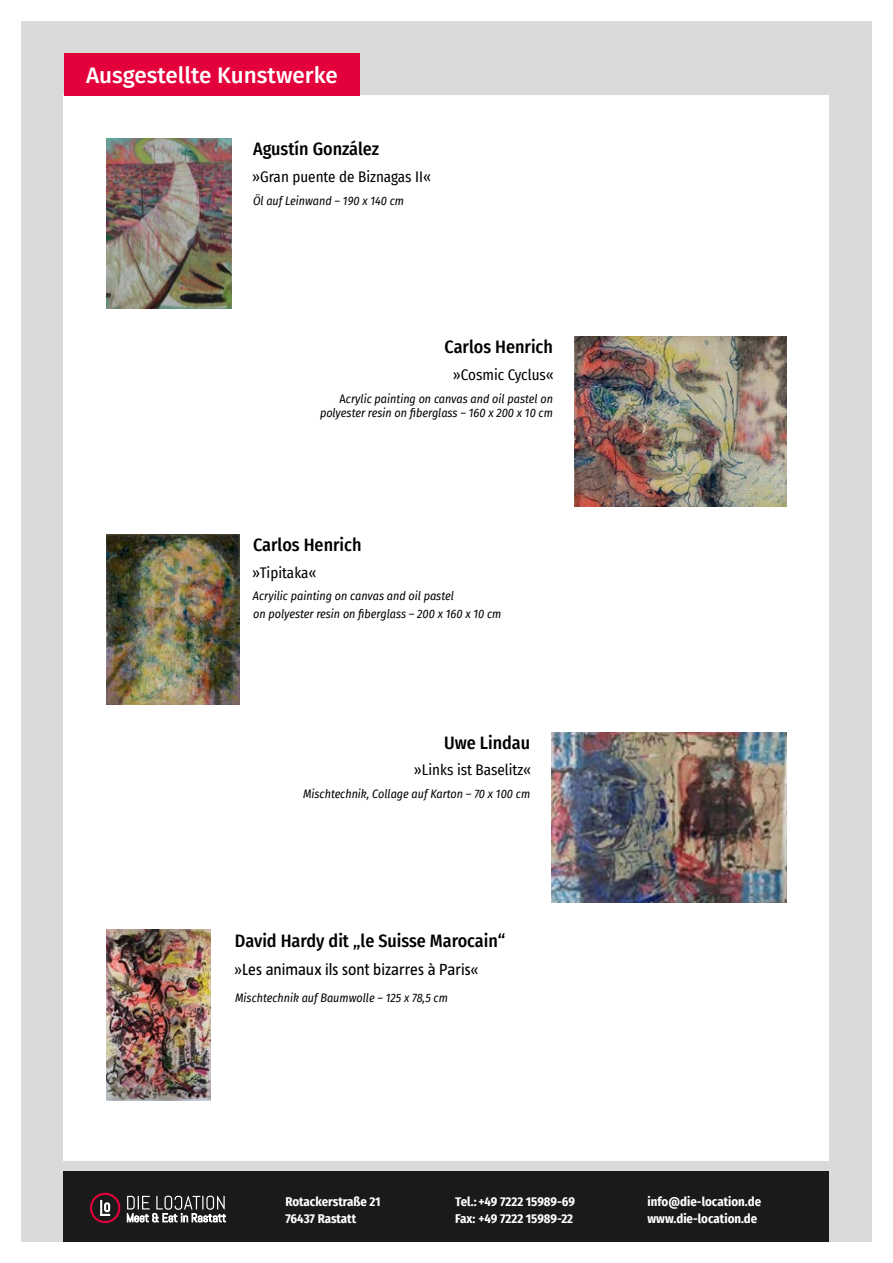
<style>
.page{position:relative;width:893px;height:1263px;background:#fff}
.page>*{position:absolute;margin:0;border:0;box-sizing:border-box;transform-origin:0 0}
.t1{font:500 22.5px "Fira Sans";color:#fff}
.t2{font:500 18px "Fira Sans Condensed";color:#000}
.t3{font:16.5px "Taz";color:#000}
.t4{font:15px "Fira Sans Condensed";color:#000}
.t5{font:700 12.75px/17.4px "Fira Sans Condensed";color:#fff}
.gs{font:italic 12px/14.4px "Fira Sans Condensed";color:#000;text-align:right}
.s1{font-style:normal}
.s2{font-family:"Fira Sans Condensed";font-size:15px}
</style>
<div class="page">
<div style="left:21px;top:21px;width:851px;height:1221px;background:#dadada"></div>
<div style="left:64px;top:1171px;width:765px;height:71px;background:#1f1f1f"></div>
<svg style="left:127px;top:1196px;width:99px;height:26px"></svg>
<div style="left:90px;top:1193px;width:30px;height:30px;border:2px solid #e4003a;border-radius:50%"></div>
<svg style="left:100px;top:1200px;width:11px;height:16px"></svg>
<div style="left:64px;top:96px;width:765px;height:1065px;background:#fff"></div>
<div style="left:64px;top:53px;width:295px;height:43px;background:#e4003a"></div>
<img style="left:106px;top:138px;width:126px;height:170px">
<img style="left:575px;top:336px;width:212px;height:170px">
<img style="left:552px;top:732px;width:235px;height:170px">
<img style="left:106px;top:930px;width:104px;height:170px">
<img style="left:106px;top:534px;width:134px;height:170px">
<p class="t1" style="left:86px;top:57px;width:253px">Ausgestellte Kunstwerke</p>
<p class="t2" style="left:253px;top:135px;width:127px">Agustín González</p>
<p class="t4" style="left:252px;top:165px;width:180px">»Gran puente de Biznagas II«</p>
<p class="gs" style="left:253px;top:193px;width:153px">Öl auf Leinwand – 190 x 140 cm</p>
<p class="t2" style="left:445px;top:332px;width:110px">Carlos Henrich</p>
<p class="t4" style="left:453px;top:363px;width:103px">»Cosmic Cyclus«</p>
<p class="gs" style="left:320px;top:391px;width:234px"><span class="s1">A</span>crylic painting on canvas and oil pastel on polyester resin on fiberglass – 160 x 200 x 10 cm</p>
<p class="t2" style="left:253px;top:530px;width:110px">Carlos Henrich</p>
<p class="t4" style="left:252px;top:561px;width:66px">»Tipitaka«</p>
<p class="gs" style="left:253px;top:587px;width:250px;line-height:18px;text-align:left">Acryilic painting on canvas and oil pastel<br>on polyester resin on fiberglass – 200 x 160 x 10 cm</p>
<p class="t2" style="left:444px;top:728px;width:88px">Uwe Lindau</p>
<p class="t4" style="left:414px;top:759px;width:119px">»Links ist Baselitz«</p>
<p class="gs" style="left:303px;top:787px;width:229px">Mischtechnik, Collage auf Karton – 70 x 100 cm</p>
<p class="t2" style="left:235px;top:926px;width:272px">David Hardy dit „le Suisse Marocain“</p>
<p class="t3" style="left:234px;top:958px;width:246px"><span class="s2">»</span>Les animaux ils sont bizarres à Paris<span class="s2">«</span></p>
<p class="gs" style="left:235px;top:990px;width:214px">Mischtechnik auf Baumwolle – 125 x 78,5 cm</p>
<p class="t5" style="left:285px;top:1191px;width:97px">Rotackerstraße 21<br>76437 Rastatt</p>
<p class="t5" style="left:455px;top:1191px;width:121px">Tel.: +49 7222 15989-69<br>Fax: +49 7222 15989-22</p>
<p class="t5" style="left:648px;top:1191px;width:115px">info@die-location.de www.die-location.de</p>
</div>
